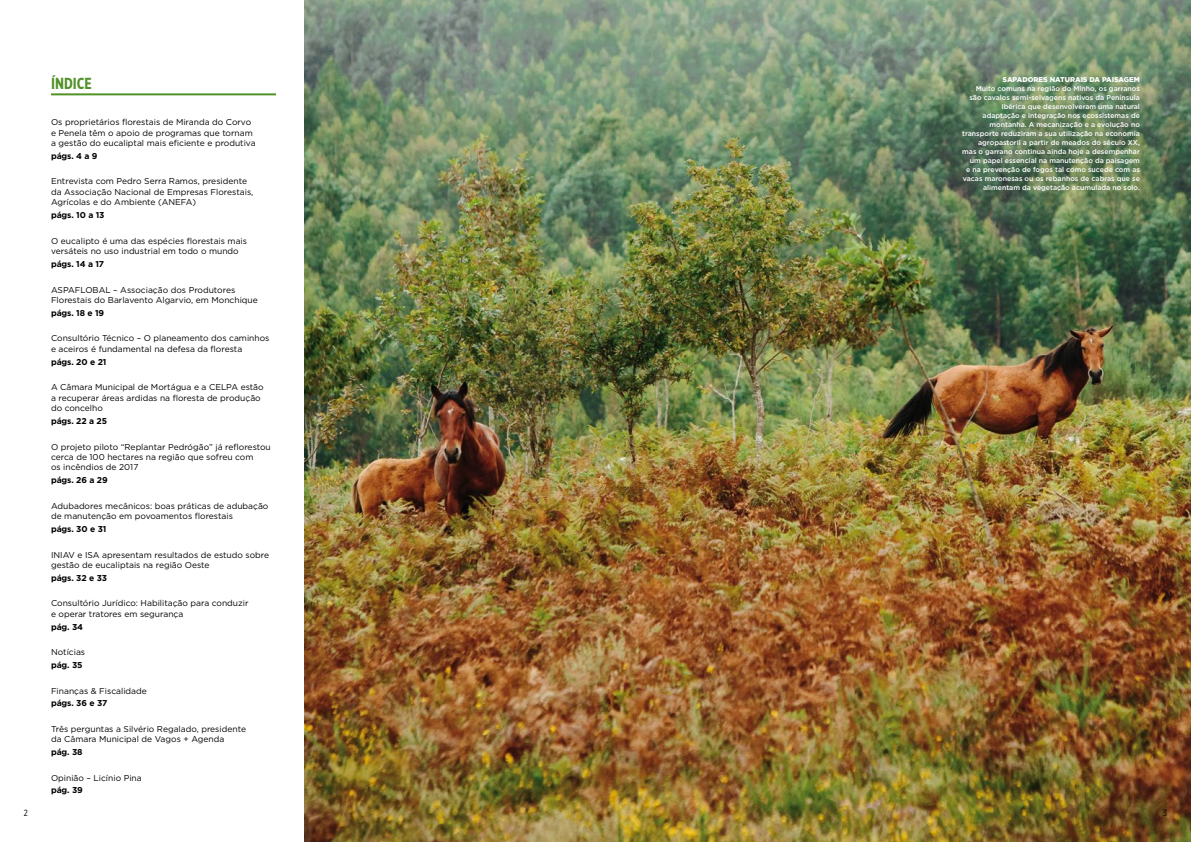
<style>
.page{position:relative;width:1191px;height:842px;background:#fff}
.page>*{position:absolute;margin:0;border:0;box-sizing:border-box;transform-origin:0 0}
.t1{font:700 16px "Gotham X Narrow";color:#519127}
.t2{font:9px "Gotham X Narrow";color:#000}
.t3{font:8.5px/10.5px "Gotham";color:#000}
.t4{font:700 8.5px "Gotham";letter-spacing:-.01em;color:#000}
.t5{font:500 7px/9px "Gotham";color:#fff;text-align:right}
.t6{font:900 7px "Gotham";color:#fff}
</style>
<div class="page">
<img style="left:305px;top:0;width:886px;height:842px">
<hr style="left:51px;top:93px;width:225px;height:2px;background:#519127">
<h1 class="t1" style="left:51px;top:73px;width:42px">ÍNDICE</h1>
<p class="t3" style="left:51px;top:117px;width:206px">Os proprietários florestais de Miranda do Corvo e Penela têm o apoio de programas que tornam a gestão do eucaliptal mais eficiente e produtiva</p>
<p class="t4" style="left:51px;top:150px;width:48px">págs. 4 a 9</p>
<p class="t3" style="left:51px;top:176px;width:204px">Entrevista com Pedro Serra Ramos, presidente da Associação Nacional de Empresas Florestais,<br>Agrícolas e do Ambiente (ANEFA)</p>
<p class="t4" style="left:51px;top:210px;width:55px">págs. 10 a 13</p>
<p class="t3" style="left:51px;top:235px;width:197px">O eucalipto é uma das espécies florestais mais versáteis no uso industrial em todo o mundo</p>
<p class="t4" style="left:51px;top:258px;width:55px">págs. 14 a 17</p>
<p class="t3" style="left:51px;top:284px;width:208px">ASPAFLOBAL – Associação dos Produtores<br>Florestais do Barlavento Algarvio, em Monchique</p>
<p class="t4" style="left:51px;top:307px;width:55px">págs. 18 e 19</p>
<p class="t3" style="left:51px;top:333px;width:220px">Consultório Técnico – O planeamento dos caminhos e aceiros é fundamental na defesa da floresta</p>
<p class="t4" style="left:51px;top:356px;width:57px">págs. 20 e 21</p>
<p class="t3" style="left:51px;top:382px;width:214px">A Câmara Municipal de Mortágua e a CELPA estão a recuperar áreas ardidas na floresta de produção do concelho</p>
<p class="t4" style="left:51px;top:415px;width:58px">págs. 22 a 25</p>
<p class="t3" style="left:51px;top:441px;width:221px">O projeto piloto “Replantar Pedrógão” já reflorestou cerca de 100 hectares na região que sofreu com<br>os incêndios de 2017</p>
<p class="t4" style="left:51px;top:475px;width:58px">págs. 26 a 29</p>
<p class="t3" style="left:51px;top:500px;width:219px">Adubadores mecânicos: boas práticas de adubação de manutenção em povoamentos florestais</p>
<p class="t4" style="left:51px;top:523px;width:57px">págs. 30 e 31</p>
<p class="t3" style="left:51px;top:549px;width:220px">INIAV e ISA apresentam resultados de estudo sobre gestão de eucaliptais na região Oeste</p>
<p class="t4" style="left:51px;top:572px;width:58px">págs. 32 e 33</p>
<p class="t3" style="left:51px;top:598px;width:199px">Consultório Jurídico: Habilitação para conduzir e operar tratores em segurança</p>
<p class="t4" style="left:51px;top:621px;width:34px">pág. 34</p>
<p class="t3" style="left:51px;top:647px;width:36px">Notícias</p>
<p class="t4" style="left:51px;top:659px;width:33px">pág. 35</p>
<p class="t3" style="left:51px;top:685px;width:97px">Finanças &amp; Fiscalidade</p>
<p class="t4" style="left:51px;top:698px;width:58px">págs. 36 e 37</p>
<p class="t3" style="left:51px;top:723px;width:196px">Três perguntas a Silvério Regalado, presidente da Câmara Municipal de Vagos + Agenda</p>
<p class="t4" style="left:51px;top:746px;width:33px">pág. 38</p>
<p class="t3" style="left:51px;top:772px;width:92px">Opinião – Licínio Pina</p>
<p class="t4" style="left:51px;top:785px;width:33px">pág. 39</p>
<p class="t6" style="left:1002px;top:74px;width:139px">SAPADORES NATURAIS DA PAISAGEM</p>
<p class="t5" style="left:962px;top:84px;width:179px">Muito comuns na região do Minho, os garranos são cavalos semi-selvagens nativos da Península Ibérica que desenvolveram uma natural<br>adaptação e integração nos ecossistemas de montanha. A mecanização e a evolução no transporte reduziram a sua utilização na economia agropastoril a partir de meados do século XX, mas o garrano continua ainda hoje a desempenhar um papel essencial na manutenção da paisagem<br>e na prevenção de fogos tal como sucede com as vacas maronesas ou os rebanhos de cabras que se alimentam da vegetação acumulada no solo.</p>
<p class="t2" style="left:24px;top:807px;width:6px">2</p>
<p class="t2" style="left:1163px;top:807px;width:6px">3</p>
</div>
